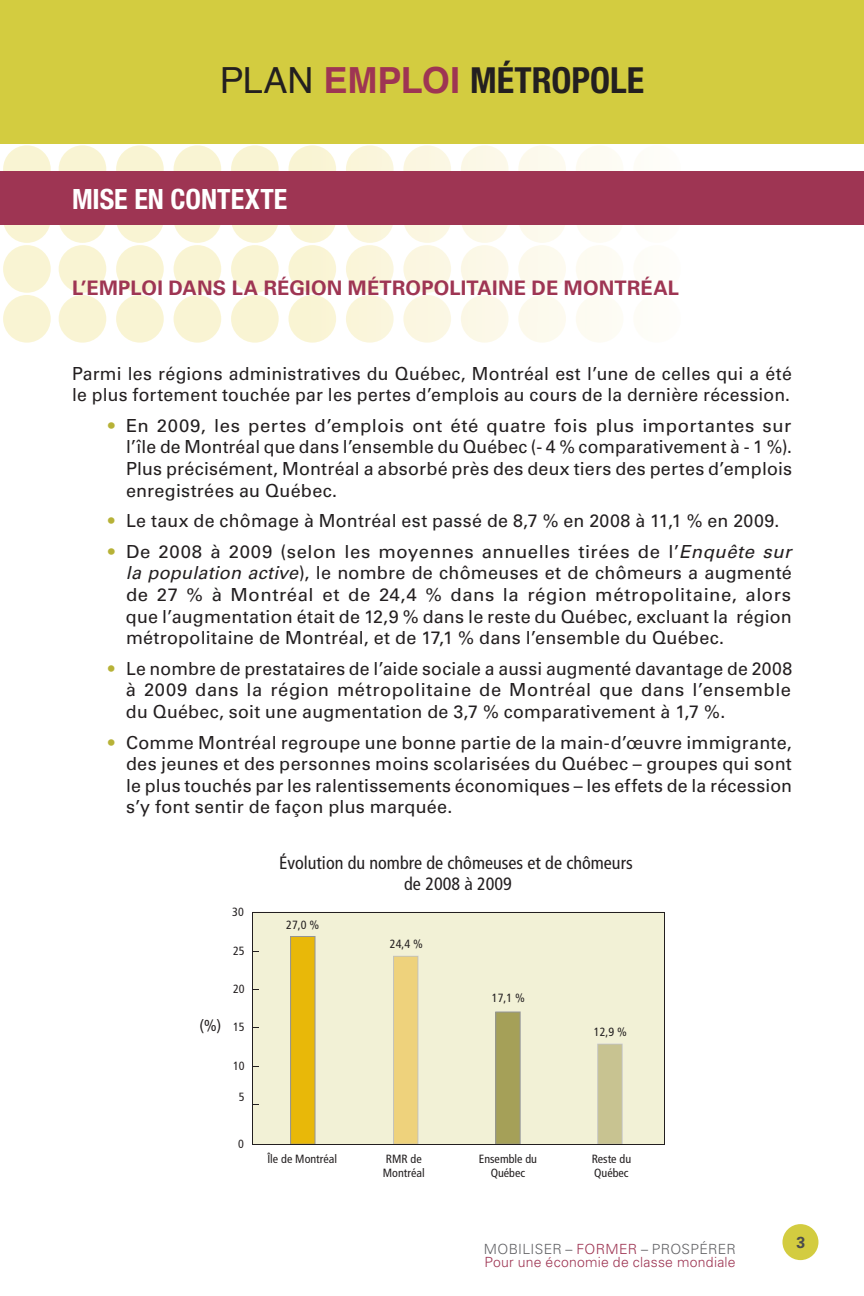
<style>
.page{position:relative;width:864px;height:1296px;background:#fff}
.page>*{position:absolute;margin:0;border:0;box-sizing:border-box;transform-origin:0 0}
.t1{font:700 condensed 36px "Helvetica Neue";color:#231f20}
.t2{font:700 condensed 28px "Helvetica Neue";color:#fff}
.t3{font:700 20px "Univers";letter-spacing:.01em;color:#9e3553}
.t4{font:18px/21.6px "Univers LT Std";letter-spacing:.015em;color:#231f20;text-align:justify}
.t5{font:condensed 17.8px/21.4px "Frutiger";color:#231f20;text-align:center}
.t6{font:700 16px "Univers LT Std";color:#4b4c4d}
.t7{font:condensed 15.8px "Frutiger";color:#231f20}
.t8{font:300 14px/13px "Univers";letter-spacing:.02em;color:#9e3553}
.t9{font:condensed 12px/14.2px "Frutiger";color:#231f20}
.s1{font-family:"Helvetica";font-weight:400;font-stretch:normal}
.s2{font-family:"Helvetica";font-stretch:normal;color:#9e3553}
.s3{color:#b7b237}
.s4{font-family:"Univers";font-style:italic}
.s5{color:#636366}
</style>
<div class="page">
<div style="left:782px;top:1224px;width:36px;height:36px;background:#d3cc40;border-radius:50%"></div>
<div style="left:59px;top:145px;width:47px;height:48px;background:#f9f4d3;border-radius:50%"></div>
<div style="left:59px;top:195px;width:47px;height:48px;background:#f9f4d3;border-radius:50%"></div>
<div style="left:59px;top:245px;width:47px;height:48px;background:#f9f4d3;border-radius:50%"></div>
<div style="left:59px;top:295px;width:47px;height:48px;background:#f9f4d3;border-radius:50%"></div>
<div style="left:116px;top:145px;width:48px;height:48px;background:#f9f4d3;border-radius:50%"></div>
<div style="left:116px;top:195px;width:48px;height:48px;background:#f9f4d3;border-radius:50%"></div>
<div style="left:116px;top:245px;width:48px;height:48px;background:#f9f4d3;border-radius:50%"></div>
<div style="left:116px;top:295px;width:48px;height:48px;background:#f9f4d3;border-radius:50%"></div>
<div style="left:174px;top:145px;width:47px;height:48px;background:#f9f4d3;border-radius:50%"></div>
<div style="left:174px;top:195px;width:47px;height:48px;background:#f9f4d3;border-radius:50%"></div>
<div style="left:174px;top:245px;width:47px;height:48px;background:#f9f4d3;border-radius:50%"></div>
<div style="left:174px;top:295px;width:47px;height:48px;background:#f9f4d3;border-radius:50%"></div>
<div style="left:231px;top:145px;width:48px;height:48px;background:#f9f4d3;border-radius:50%"></div>
<div style="left:231px;top:195px;width:48px;height:48px;background:#f9f4d3;border-radius:50%"></div>
<div style="left:231px;top:245px;width:48px;height:48px;background:#f9f4d3;border-radius:50%"></div>
<div style="left:231px;top:295px;width:48px;height:48px;background:#f9f4d3;border-radius:50%"></div>
<div style="left:288px;top:145px;width:48px;height:48px;background:#f9f4d4;border-radius:50%"></div>
<div style="left:288px;top:195px;width:48px;height:48px;background:#f9f4d4;border-radius:50%"></div>
<div style="left:288px;top:245px;width:48px;height:48px;background:#f9f4d4;border-radius:50%"></div>
<div style="left:288px;top:295px;width:48px;height:48px;background:#f9f4d4;border-radius:50%"></div>
<div style="left:346px;top:145px;width:48px;height:48px;background:#faf5db;border-radius:50%"></div>
<div style="left:346px;top:195px;width:48px;height:48px;background:#faf5db;border-radius:50%"></div>
<div style="left:346px;top:245px;width:48px;height:48px;background:#faf5db;border-radius:50%"></div>
<div style="left:346px;top:295px;width:48px;height:48px;background:#faf5db;border-radius:50%"></div>
<div style="left:403px;top:145px;width:48px;height:48px;background:#fbf6e1;border-radius:50%"></div>
<div style="left:403px;top:195px;width:48px;height:48px;background:#fbf6e1;border-radius:50%"></div>
<div style="left:403px;top:245px;width:48px;height:48px;background:#fbf6e1;border-radius:50%"></div>
<div style="left:403px;top:295px;width:48px;height:48px;background:#fbf6e1;border-radius:50%"></div>
<div style="left:461px;top:145px;width:48px;height:48px;background:#fcf8e7;border-radius:50%"></div>
<div style="left:461px;top:195px;width:48px;height:48px;background:#fcf8e7;border-radius:50%"></div>
<div style="left:461px;top:245px;width:48px;height:48px;background:#fcf8e7;border-radius:50%"></div>
<div style="left:461px;top:295px;width:48px;height:48px;background:#fcf8e8;border-radius:50%"></div>
<div style="left:518px;top:145px;width:48px;height:48px;background:#fcfaed;border-radius:50%"></div>
<div style="left:518px;top:195px;width:48px;height:48px;background:#fcfaed;border-radius:50%"></div>
<div style="left:518px;top:245px;width:48px;height:48px;background:#fcfaed;border-radius:50%"></div>
<div style="left:518px;top:295px;width:48px;height:48px;background:#fcfaed;border-radius:50%"></div>
<div style="left:576px;top:145px;width:47px;height:48px;background:#fdfbf3;border-radius:50%"></div>
<div style="left:576px;top:195px;width:47px;height:48px;background:#fdfbf3;border-radius:50%"></div>
<div style="left:576px;top:245px;width:47px;height:48px;background:#fdfbf3;border-radius:50%"></div>
<div style="left:576px;top:295px;width:47px;height:48px;background:#fdfbf3;border-radius:50%"></div>
<div style="left:633px;top:145px;width:48px;height:48px;background:#fefdf8;border-radius:50%"></div>
<div style="left:633px;top:195px;width:48px;height:48px;background:#fefdf8;border-radius:50%"></div>
<div style="left:633px;top:245px;width:48px;height:48px;background:#fefdf8;border-radius:50%"></div>
<div style="left:633px;top:295px;width:48px;height:48px;background:#fefdf8;border-radius:50%"></div>
<div style="left:3px;top:145px;width:48px;height:48px;background:#f9f4d3;border-radius:50%"></div>
<div style="left:3px;top:195px;width:48px;height:48px;background:#f9f4d3;border-radius:50%"></div>
<div style="left:3px;top:245px;width:48px;height:48px;background:#f9f4d3;border-radius:50%"></div>
<div style="left:3px;top:295px;width:48px;height:48px;background:#f9f4d3;border-radius:50%"></div>
<div style="left:0;top:0;width:864px;height:144px;background:#d3cc40"></div>
<div style="left:253px;top:913px;width:411px;height:231px;background:#f2f1d6"></div>
<svg style="left:290px;top:936px;width:26px;height:208px;background:#e1b618"></svg>
<svg style="left:393px;top:956px;width:25px;height:188px;background:#ebd080"></svg>
<svg style="left:495px;top:1012px;width:26px;height:132px;background:#a4a05e"></svg>
<svg style="left:597px;top:1044px;width:26px;height:100px;background:#c8c396"></svg>
<hr style="left:252px;top:1144px;width:412px;height:1px;background:#231f20">
<hr style="left:252px;top:912px;width:413px;height:1px;background:#231f20">
<hr style="left:252px;top:912px;width:1px;height:233px;background:#231f20">
<hr style="left:664px;top:912px;width:1px;height:233px;background:#231f20">
<div style="left:0;top:171px;width:864px;height:54px;background:#9e3553"></div>
<h1 class="t1" style="left:220px;top:59px;width:426px"><span class="s1">PLAN</span> <span class="s2">EMPLOI</span> MÉTROPOLE</h1>
<h2 class="t2" style="left:72px;top:182px;width:217px">MISE EN CONTEXTE</h2>
<p class="t3" style="left:72px;top:276px;width:609px">L’EMPLOI DANS LA RÉGION MÉTROPOLITAI NE DE MONTRÉAL</p>
<p class="t4" style="left:72px;top:363px;width:721px">Parmi les régions administratives du Québec, Montréal est l’une de celles qui a été le plus fortement touchée par les pertes d’emplois au cours de la dernière récession.</p>
<p class="t4" style="left:126px;top:415px;width:668px;text-indent:-18px"><span class="s3">•</span> En 2009, les pertes d’emplois ont été quatre fois plus importantes sur l’île de Montréal que dans l’ensemble du Québec (- 4 % comparativement à - 1 %).<br>Plus précisément, Montréal a absorbé près des deux tiers des pertes d’emplois enregistrées au Québec.</p>
<p class="t4" style="left:108px;top:510px;width:673px"><span class="s3">•</span> Le taux de chômage à Montréal est passé de 8,7 % en 2008 à 11,1 % en 2009.</p>
<p class="t4" style="left:126px;top:541px;width:668px;text-indent:-18px"><span class="s3">•</span> De 2008 à 2009 (selon les moyennes annuelles tirées de l’<span class="s4">Enquête sur la population active</span>), le nombre de chômeuses et de chômeurs a augmenté de 27 % à Montréal et de 24,4 % dans la région métropolitaine, alors que l’augmentation était de 12,9 % dans le reste du Québec, excluant la région métropolitaine de Montréal, et de 17,1 % dans l’ensemble du Québec.</p>
<p class="t4" style="left:126px;top:658px;width:668px;text-indent:-18px"><span class="s3">•</span> Le nombre de prestataires de l’aide sociale a aussi augmenté davantage de 2008 à 2009 dans la région métropolitaine de Montréal que dans l’ensemble du Québec, soit une augmentation de 3,7 % comparativement à 1,7 %.</p>
<p class="t4" style="left:126px;top:732px;width:668px;text-indent:-18px"><span class="s3">•</span> Comme Montréal regroupe une bonne partie de la main-d’œuvre immigrante, des jeunes et des personnes moins scolarisées du Québec – groupes qui sont le plus touchés par les ralentissements économiques – les effets de la récession s’y font sentir de façon plus marquée.</p>
<p class="t7" style="left:199px;top:1016px;width:24px">(%)</p>
<p class="t9" style="left:232px;top:905px;width:13px">30</p>
<p class="t9" style="left:233px;top:944px;width:13px">25</p>
<p class="t9" style="left:233px;top:982px;width:13px">20</p>
<p class="t9" style="left:233px;top:1020px;width:13px">15</p>
<p class="t9" style="left:233px;top:1059px;width:13px">10</p>
<p class="t9" style="left:239px;top:1089px;width:7px">5</p>
<p class="t9" style="left:238px;top:1137px;width:7px">0</p>
<p class="t5" style="left:279px;top:852px;width:355px">Évolution du nombre de chômeuses et de chômeurs de 2008 à 2009</p>
<p class="t9" style="left:286px;top:918px;width:34px">27,0 %</p>
<p class="t9" style="left:390px;top:937px;width:34px">24,4 %</p>
<p class="t9" style="left:492px;top:991px;width:34px">17,1 %</p>
<p class="t9" style="left:594px;top:1025px;width:34px">12,9 %</p>
<p class="t9" style="left:267px;top:1151px;width:71px">Île de Montréal</p>
<p class="t9" style="left:479px;top:1152px;width:60px;text-align:center">Ensemble du<br>Québec</p>
<p class="t9" style="left:592px;top:1151px;width:41px">Reste du<br>Québec</p>
<p class="t9" style="left:383px;top:1151px;width:43px">RMR de<br>Montréal</p>
<p class="t8" style="left:484px;top:1242px;width:253px"><span class="s5">MOBILISER –</span> FORMER <span class="s5">– PROSPÉRER<br></span>Pour une économie de classe mondiale</p>
<p class="t6" style="left:797px;top:1233px;width:10px">3</p>
</div>
